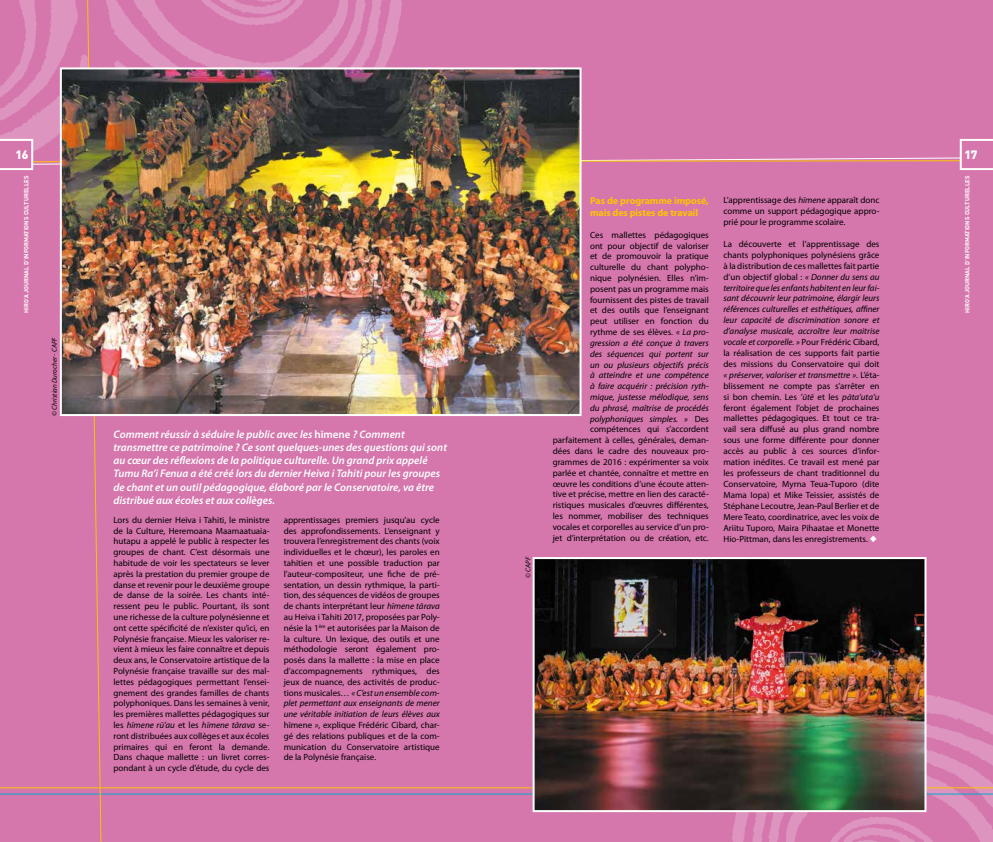
<style>
.page{position:relative;width:993px;height:842px;background:#fff}
.page>*{position:absolute;margin:0;border:0;box-sizing:border-box;transform-origin:0 0}
.t1{font:900 12px "DIN";color:#fff}
.t2{font:italic 600 11px/13.2px "Myriad Pro";color:#fff}
.t3{font:700 10px/12px "Myriad Pro";letter-spacing:-.01em;color:#fdc300}
.t4{font:9px/10.8px "Myriad Pro";color:#000;text-align:justify}
.t5{font:italic 7px "Myriad Pro";letter-spacing:-.01em;color:#000}
.t6{font:700 6px "DIN";color:#fff}
.s1{font-style:italic}
.s2{color:#fff}
.s3{font-style:normal}
</style>
<div class="page">
<div style="left:0;top:0;width:992px;height:842px;background:#d576ad"></div>
<img style="left:63px;top:70px;width:515px;height:343px">
<div style="left:60px;top:67px;width:521px;height:349px;border:2px solid #fff"></div>
<img style="left:535px;top:560px;width:388px;height:249px">
<div style="left:532px;top:557px;width:394px;height:255px;border:2px solid #fff"></div>
<h1 class="t1" style="left:15px;top:147px;width:14px">16</h1>
<h1 class="t1" style="left:964px;top:147px;width:14px">17</h1>
<p class="t6" style="left:22px;top:313px;width:139px;rotate:-90deg">HIRO’A JOURNAL D’INFORMATIONS CULTURELLES</p>
<p class="t6" style="left:963px;top:313px;width:139px;rotate:-90deg">HIRO’A JOURNAL D’INFORMATIONS CULTURELLES</p>
<p class="t4" style="left:723px;top:195px;width:157px">L’apprentissage des <span class="s1">hīmene</span> apparaît donc comme un support pédagogique appro&shy;prié pour le programme scolaire.</p>
<p class="t4" style="left:723px;top:238px;width:157px">La découverte et l’apprentissage des chants polyphoniques polynésiens grâce à la distribution de ces mallettes fait partie d’un objectif global : <span class="s1">« Donner du sens au territoire que les enfants habitent en leur fai&shy;sant découvrir leur patrimoine, élargir leurs références culturelles et esthétiques, affiner leur capacité de discrimination sonore et d’analyse musicale, accroître leur maitrise vocale et corporelle. »</span> Pour Frédéric Cibard, la réalisation de ces supports fait partie des missions du Conservatoire qui doit <span class="s1">« préserver, valoriser et transmettre »</span>. L’éta&shy;blissement ne compte pas s’arrêter en si bon chemin. Les <span class="s1">’ūtē</span> et les <span class="s1">pāta’uta’u </span>feront également l’objet de prochaines mallettes pédagogiques. Et tout ce tra&shy;vail sera diffusé au plus grand nombre sous une forme différente pour donner accès au public à ces sources d’infor&shy;mation inédites. Ce travail est mené par les professeurs de chant traditionnel du Conservatoire, Myrna Teua-Tuporo (dite Mama Iopa) et Mike Teissier, assistés de Stéphane Lecoutre, Jean-Paul Berlier et de Mere Teato, coordinatrice, avec les voix de Ariitu Tuporo, Maira Pihaatae et Monette Hio-Pittman, dans les enregistrements. <span class="s2">◆</span></p>
<p class="t3" style="left:590px;top:194px;width:120px">Pas de programme imposé, mais des pistes de travail</p>
<p class="t4" style="left:552px;top:229px;width:157px;text-align:right">Ces mallettes pédagogiques<br>ont pour objectif de valoriser<br>et de promouvoir la pratique culturelle du chant polypho-<br>nique polynésien. Elles n’im-<br>posent pas un programme mais fournissent des pistes de travail<br>et des outils que l’enseignant<br>peut utiliser en fonction du<br>rythme de ses élèves. <span class="s1">« La pro-<br>gression a été conçue à travers<br>des séquences qui portent sur<br>un ou plusieurs objectifs précis<br>à atteindre et une compétence<br>à faire acquérir : précision ryth-<br>mique, justesse mélodique, sens<br>du phrasé, maîtrise de procédés polyphoniques simples. »</span> Des compétences qui s’accordent parfaitement à celles, générales, deman&shy;dées dans le cadre des nouveaux pro&shy;grammes de 2016 : expérimenter sa voix parlée et chantée, connaître et mettre en œuvre les conditions d’une écoute atten&shy;tive et précise, mettre en lien des caracté&shy;ristiques musicales d’œuvres différentes, les nommer, mobiliser des techniques vocales et corporelles au service d’un pro&shy;jet d’interprétation ou de création, etc.</p>
<p class="t5" style="left:50px;top:416px;width:80px;rotate:-90deg">© Christian Durocher - CAPF</p>
<p class="t2" style="left:113px;top:427px;width:335px">Comment réussir à séduire le public avec les <span class="s3">hīmene</span> ? Comment transmettre ce patrimoine ? Ce sont quelques-unes des questions qui sont au cœur des réflexions de la politique culturelle. Un grand prix appelé Tumu Ra’i Fenua a été créé lors du dernier Heiva i Tahiti pour les groupes de chant et un outil pédagogique, élaboré par le Conservatoire, va être distribué aux écoles et aux collèges.</p>
<p class="t4" style="left:283px;top:514px;width:158px">apprentissages premiers jusqu’au cycle des approfondissements. L’enseignant y trouvera l’enregistrement des chants (voix individuelles et le chœur), les paroles en tahitien et une possible traduction par l’auteur-compositeur, une fiche de pré&shy;sentation, un dessin rythmique, la parti&shy;tion, des séquences de vidéos de groupes de chants interprétant leur <span class="s1">hīmene tārava </span>au Heiva i Tahiti 2017, proposées par Poly&shy;nésie la 1<sup>ère</sup> et autorisées par la Maison de la culture. Un lexique, des outils et une méthodologie seront également pro&shy;posés dans la mallette : la mise en place d’accompagnements rythmiques, des jeux de nuance, des activités de produc&shy;tions musicales… <span class="s1">« C’est un ensemble com&shy;plet permettant aux enseignants de mener une véritable initiation de leurs élèves aux </span>hīmene <span class="s1">»</span>, explique Frédéric Cibard, char&shy;gé des relations publiques et de la com&shy;munication du Conservatoire artistique de la Polynésie française.</p>
<p class="t4" style="left:113px;top:514px;width:157px">Lors du dernier Heiva i Tahiti, le ministre de la Culture, Heremoana Maamaatuaia&shy;hutapu a appelé le public à respecter les groupes de chant. C’est désormais une habitude de voir les spectateurs se lever après la prestation du premier groupe de danse et revenir pour le deuxième groupe de danse de la soirée. Les chants inté&shy;ressent peu le public. Pourtant, ils sont une richesse de la culture polynésienne et ont cette spécificité de n’exister qu’ici, en Polynésie française. Mieux les valoriser re&shy;vient à mieux les faire connaître et depuis deux ans, le Conservatoire artistique de la Polynésie française travaille sur des mal&shy;lettes pédagogiques permettant l’ensei&shy;gnement des grandes familles de chants polyphoniques. Dans les semaines à venir, les premières mallettes pédagogiques sur les <span class="s1">hīmene rū’au</span> et les <span class="s1">hīmene tārava</span> se&shy;ront distribuées aux collèges et aux écoles primaires qui en feront la demande.<br>Dans chaque mallette : un livret corres&shy;pondant à un cycle d’étude, du cycle des</p>
<p class="t5" style="left:523px;top:578px;width:22px;rotate:-90deg">© CAPF</p>
</div>
